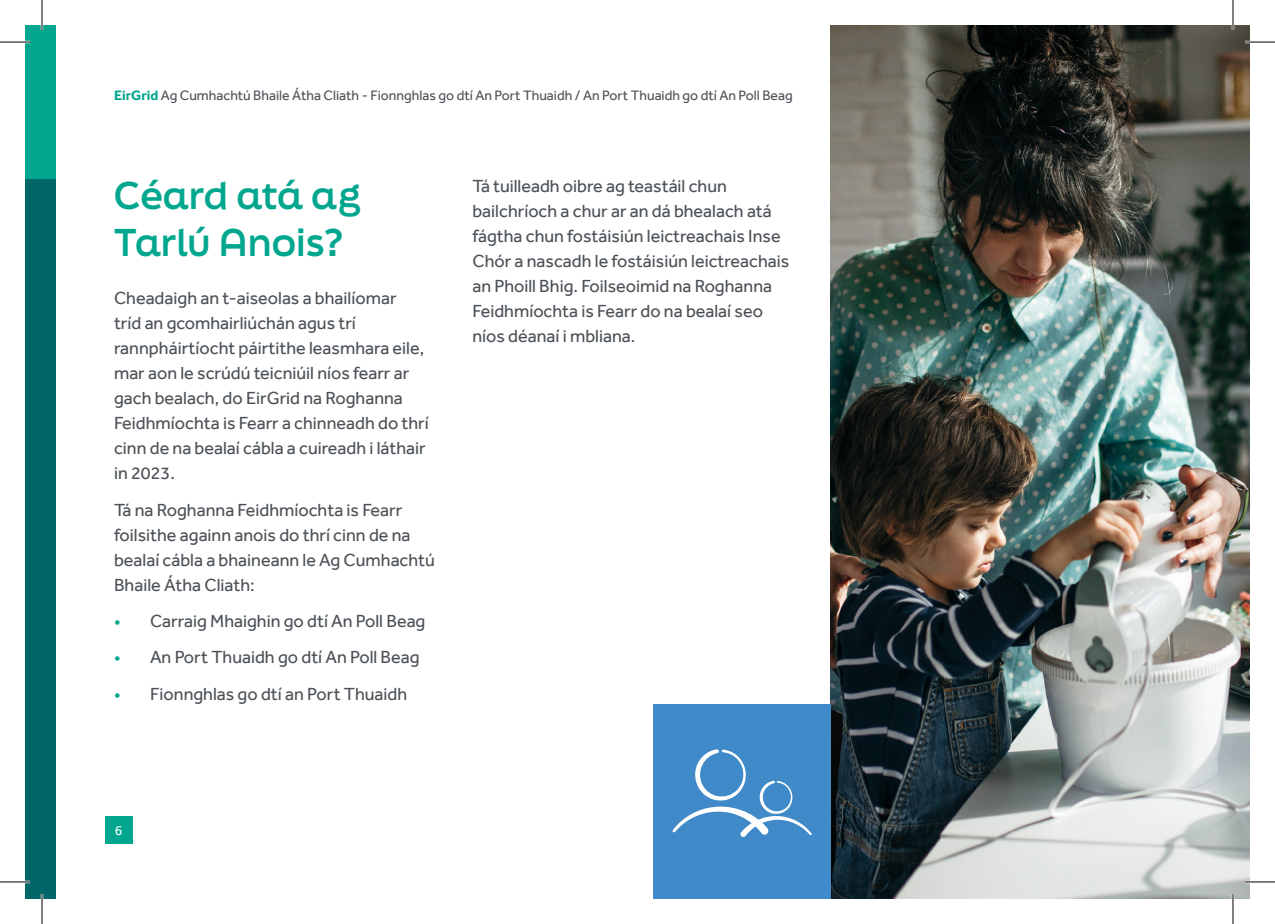
<style>
.page{position:relative;width:1275px;height:924px;background:#fff}
.page>*{position:absolute;margin:0;border:0;box-sizing:border-box;transform-origin:0 0}
.t1{font:700 36.6px/47.2px "Final Six";color:#00a78e}
.t2{font:18px/25px "Effra";color:#4b5157}
.t3{font:14px "Effra";color:#4b5157}
.t4{font:14px "Effra";color:#fff}
.s1{font-weight:700;color:#00a78e}
.s2{color:#00a78e}
</style>
<div class="page">
<img style="left:831px;top:25px;width:419px;height:873px">
<div style="left:653px;top:704px;width:178px;height:194px;background:#408ac9"></div>
<svg style="left:672px;top:749px;width:140px;height:88px"></svg>
<div style="left:105px;top:815px;width:27px;height:28px;background:#00a78e"></div>
<div style="left:25px;top:25px;width:31px;height:154px;background:#00a78e"></div>
<div style="left:25px;top:179px;width:31px;height:719px;background:#006667"></div>
<hr style="left:0;top:41px;width:30px;height:2px;background:#fff">
<hr style="left:1245px;top:41px;width:30px;height:2px;background:#fff">
<hr style="left:0;top:880px;width:30px;height:2px;background:#fff">
<hr style="left:1245px;top:880px;width:30px;height:2px;background:#fff">
<hr style="left:41px;top:0;width:2px;height:30px;background:#fff">
<hr style="left:41px;top:893px;width:2px;height:30px;background:#fff">
<hr style="left:1231px;top:0;width:3px;height:30px;background:#fff">
<hr style="left:1231px;top:893px;width:3px;height:30px;background:#fff">
<hr style="left:0;top:42px;width:30px;height:1px;background:#000">
<hr style="left:1245px;top:42px;width:30px;height:1px;background:#000">
<hr style="left:0;top:881px;width:30px;height:1px;background:#000">
<hr style="left:1245px;top:881px;width:30px;height:1px;background:#000">
<hr style="left:42px;top:0;width:1px;height:30px;background:#000">
<hr style="left:42px;top:893px;width:1px;height:30px;background:#000">
<hr style="left:1232px;top:0;width:1px;height:30px;background:#000">
<hr style="left:1232px;top:893px;width:1px;height:30px;background:#000">
<p class="t3" style="left:114px;top:87px;width:680px"><span class="s1">EirGrid</span> Ag Cumhachtú Bhaile Átha Cliath - Fionnghlas go dtí An Port Thuaidh / An Port Thuaidh go dtí An Poll Beag</p>
<h2 class="t1" style="left:114px;top:171px;width:249px">Céard atá ag<br>Tarlú Anois?</h2>
<p class="t2" style="left:114px;top:285px;width:316px">Cheadaigh an t-aiseolas a bhailíomar<br>tríd an gcomhairliúchán agus trí rannpháirtíocht páirtithe leasmhara eile, mar aon le scrúdú teicniúil níos fearr ar gach bealach, do EirGrid na Roghanna Feidhmíochta is Fearr a chinneadh do thrí cinn de na bealaí cábla a cuireadh i láthair in 2023.</p>
<p class="t2" style="left:114px;top:496px;width:322px">Tá na Roghanna Feidhmíochta is Fearr foilsithe againn anois do thrí cinn de na bealaí cábla a bhaineann le Ag Cumhachtú Bhaile Átha Cliath:</p>
<p class="t2" style="left:114px;top:608px;width:313px"><span class="s2">•</span> Carraig Mhaighin go dtí An Poll Beag</p>
<p class="t2" style="left:114px;top:644px;width:307px"><span class="s2">•</span> An Port Thuaidh go dtí An Poll Beag</p>
<p class="t2" style="left:114px;top:680px;width:295px"><span class="s2">•</span> Fionnghlas go dtí an Port Thuaidh</p>
<p class="t2" style="left:472px;top:173px;width:318px">Tá tuilleadh oibre ag teastáil chun bailchríoch a chur ar an dá bhealach atá fágtha chun fostáisiún leictreachais Inse Chór a nascadh le fostáisiún leictreachais an Phoill Bhig. Foilseoimid na Roghanna Feidhmíochta is Fearr do na bealaí seo níos déanaí i mbliana.</p>
<p class="t4" style="left:115px;top:821px;width:9px">6</p>
</div>
